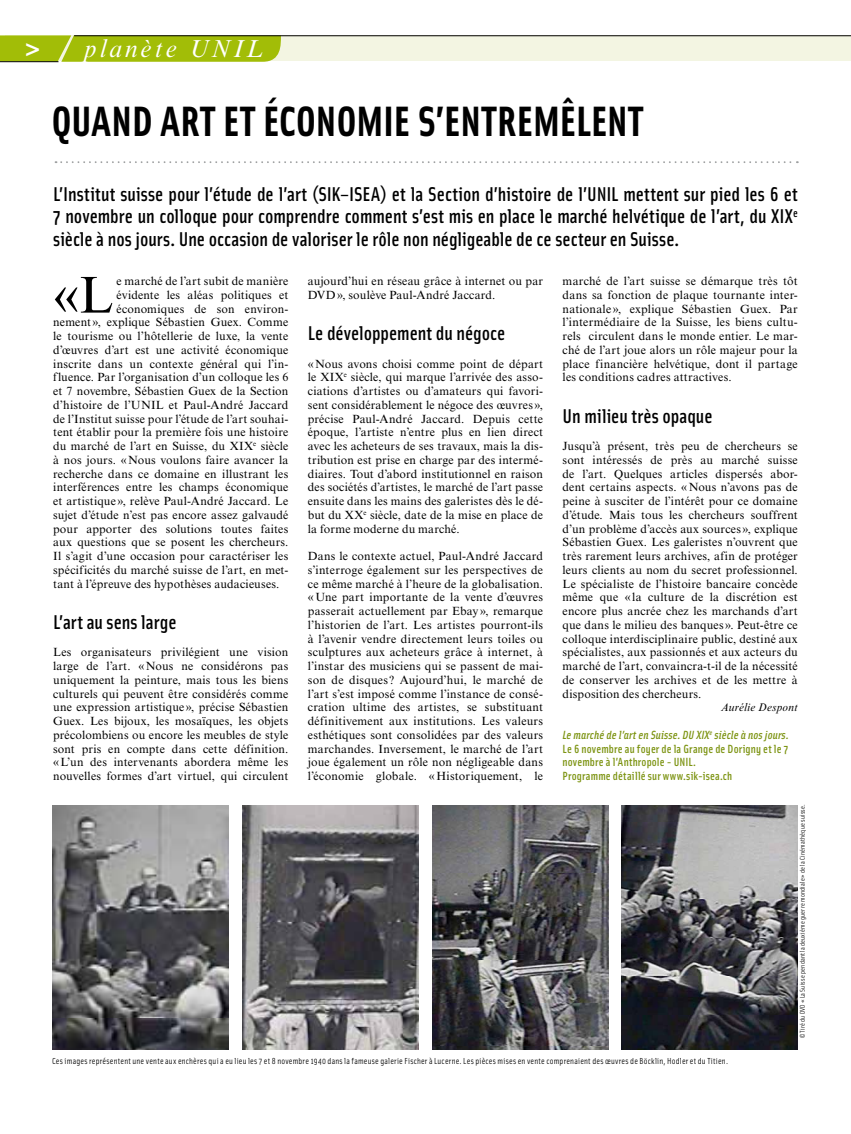
<style>
.page{position:relative;width:851px;height:1134px;background:#fff}
.page>*{position:absolute;margin:0;border:0;box-sizing:border-box;transform-origin:0 0}
.t1{font:51.88px "Times New Roman MT Std";color:#000}
.t2{font:700 42.5px "Solex";letter-spacing:-.01em;color:#000}
.t3{font:italic 25px "Times New Roman MT Std";letter-spacing:.12em;color:#fff}
.t4{font:500 20px/22.5px "Solex";letter-spacing:-.005em;color:#000;text-align:justify}
.t5{font:11.88px/13.8px "Times New Roman MT Std";letter-spacing:.015em;color:#000;text-align:justify}
.t6{font:500 11.88px/13.8px "Solex";letter-spacing:.01em;color:#7c9311}
.t7{font:italic 11.25px "Times New Roman MT Std";letter-spacing:.01em;color:#000}
.t8{font:8.75px "Solex";letter-spacing:.025em;color:#000}
.t9{font:6.88px "Solex";letter-spacing:.03em;color:#000}
.s1{font-family:"Frutiger LT Std";font-weight:700;font-style:normal}
.s2{font-style:italic}
</style>
<div class="page">
<img style="left:53px;top:805px;width:176px;height:245px">
<svg style="left:56px;top:161px;width:741px;height:2px"></svg>
<div style="left:5px;top:35px;width:845px;height:26px;background:#f3f5e2"></div>
<svg style="left:0;top:35px;width:281px;height:27px;background:#a2bc0e"></svg>
<hr style="left:74px;top:35px;width:776px;height:1px;background:#000">
<img style="left:432px;top:805px;width:176px;height:245px">
<img style="left:243px;top:805px;width:175px;height:245px">
<img style="left:621px;top:805px;width:176px;height:245px">
<h3 class="t3" style="left:25px;top:35px;width:239px"><span class="s1">&gt;</span> planète UNIL</h3>
<h2 class="t2" style="left:51px;top:93px;width:593px">QUAND ART ET ÉCONOMIE S’ENTREMÊLENT</h2>
<p class="t4" style="left:53px;top:182px;width:746px">L’Institut suisse pour l’étude de l’art (SIK–ISEA) et la Section d’histoire de l’UN IL mettent sur pied les 6 et 7 novembre un colloque pour comprendre comment s’est mis en place le marché helvétique de l’art, du XIX<sup>e </sup>siècle à nos jours. Une occasion de valoriser le rôle non négligeable de ce secteur en Suisse.</p>
<h1 class="t1" style="left:53px;top:265px;width:62px">«L</h1>
<p class="t5" style="left:116px;top:274px;width:173px">e marché de l’art subit de manière</p>
<p class="t5" style="left:116px;top:288px;width:173px">évidente les aléas politiques et</p>
<p class="t5" style="left:116px;top:302px;width:173px">économiques de son environ-</p>
<p class="t5" style="left:53px;top:315px;width:237px">nement», explique Sébastien Guex. Comme</p>
<p class="t5" style="left:53px;top:329px;width:237px">le tourisme ou l’hôtellerie de luxe, la vente</p>
<p class="t5" style="left:53px;top:343px;width:237px">d’œuvres d’art est une activité économique</p>
<p class="t5" style="left:53px;top:357px;width:237px">inscrite dans un contexte général qui l’in-</p>
<p class="t5" style="left:53px;top:370px;width:237px">fluence. Par l’organisation d’un colloque les 6</p>
<p class="t5" style="left:53px;top:384px;width:237px">et 7 novembre, Sébastien Guex de la Section</p>
<p class="t5" style="left:53px;top:398px;width:237px">d’histoire de l’UNIL et Paul-André Jaccard</p>
<p class="t5" style="left:53px;top:412px;width:237px">de l’Institut suisse pour l’étude de l’art souhai-</p>
<p class="t5" style="left:53px;top:425px;width:237px">tent établir pour la première fois une histoire</p>
<p class="t5" style="left:53px;top:439px;width:237px">du marché de l’art en Suisse, du XIX<sup>e</sup> siècle</p>
<p class="t5" style="left:53px;top:453px;width:237px">à nos jours. «Nous voulons faire avancer la</p>
<p class="t5" style="left:53px;top:467px;width:237px">recherche dans ce domaine en illustrant les</p>
<p class="t5" style="left:53px;top:480px;width:237px">interférences entre les champs économique</p>
<p class="t5" style="left:53px;top:494px;width:236px">et artistique», relève Paul-André Jaccard. Le</p>
<p class="t5" style="left:53px;top:508px;width:237px">sujet d’étude n’est pas encore assez galvaudé</p>
<p class="t5" style="left:53px;top:522px;width:237px">pour apporter des solutions toutes faites</p>
<p class="t5" style="left:53px;top:535px;width:237px">aux questions que se posent les chercheurs.</p>
<p class="t5" style="left:53px;top:549px;width:237px">Il s’agit d’une occasion pour caractériser les</p>
<p class="t5" style="left:53px;top:563px;width:237px">spécificités du marché suisse de l’art, en met-</p>
<p class="t5" style="left:53px;top:577px;width:228px">tant à l’épreuve des hypothèses audacieuses.</p>
<h3 class="t4" style="left:53px;top:610px;width:125px">L’art au sens large</h3>
<p class="t5" style="left:53px;top:645px;width:237px">Les organisateurs privilégient une vision large de l’art. «Nous ne considérons pas uniquement la peinture, mais tous les biens culturels qui peuvent être considérés comme une expression artistique », précise Sébastien Guex. Les bijoux, les mosaïques, les objets précolombiens ou encore les meubles de style sont pris en compte dans cette définition. «L’un des intervenants abordera même les nouvelles formes d’art virtuel, qui circulent</p>
<p class="t5" style="left:308px;top:274px;width:237px">aujourd’hui en réseau grâce à internet ou par<br>DVD», soulève Paul-André Jaccard.</p>
<h3 class="t4" style="left:308px;top:321px;width:199px">Le développement du négoce</h3>
<p class="t5" style="left:308px;top:357px;width:237px">«Nous avons choisi comme point de départ le XIX<sup>e</sup> siècle, qui marque l’arrivée des asso&shy;ciations d’artistes ou d’amateurs qui favori&shy;sent considérablement le négoce des œuvres », précise Paul-André Jaccard. Depuis cette époque, l’artiste n’entre plus en lien direct avec les acheteurs de ses travaux, mais la dis&shy;tribution est prise en charge par des intermé&shy;diaires. Tout d’abord institutionnel en raison des sociétés d’artistes, le marché de l’art passe ensuite dans les mains des galeristes dès le dé&shy;but du XX<sup>e</sup> siècle, date de la mise en place de la forme moderne du marché.</p>
<p class="t5" style="left:308px;top:549px;width:237px">Dans le contexte actuel, Paul-André Jaccard s’interroge également sur les perspectives de ce même marché à l’heure de la globalisation. «Une part importante de la vente d’œuvres passerait actuellement par Ebay », remarque l’historien de l’art. Les artistes pourront-ils à l’avenir vendre directement leurs toiles ou sculptures aux acheteurs grâce à internet, à l’instar des musiciens qui se passent de mai&shy;son de disques? Aujourd’hui, le marché de l’art s’est imposé comme l’instance de consé&shy;cration ultime des artistes, se substituant définitivement aux institutions. Les valeurs esthétiques sont consolidées par des valeurs marchandes. Inversement, le marché de l’art joue également un rôle non négligeable dans l’économie globale. «Historiquement, le</p>
<p class="t5" style="left:562px;top:274px;width:237px">marché de l’art suisse se démarque très tôt dans sa fonction de plaque tournante inter&shy;nationale », explique Sébastien Guex. Par l’intermédiaire de la Suisse, les biens cultu&shy;rels circulent dans le monde entier. Le mar&shy;ché de l’art joue alors un rôle majeur pour la place financière helvétique, dont il partage les conditions cadres attractives.</p>
<h3 class="t4" style="left:562px;top:404px;width:151px">Un milieu très opaque</h3>
<p class="t5" style="left:562px;top:439px;width:237px">Jusqu’à présent, très peu de chercheurs se sont intéressés de près au marché suisse de l’art. Quelques articles dispersés abor&shy;dent certains aspects. «Nous n’avons pas de peine à susciter de l’intérêt pour ce domaine d’étude. Mais tous les chercheurs souffrent d’un problème d’accès aux sources », explique Sébastien Guex. Les galeristes n’ouvrent que très rarement leurs archives, afin de protéger leurs clients au nom du secret professionnel.<br>Le spécialiste de l’histoire bancaire concède même que « la culture de la discrétion est encore plus ancrée chez les marchands d’art que dans le milieu des banques ». Peut-être ce colloque interdisciplinaire public, destiné aux spécialistes, aux passionnés et aux acteurs du marché de l’art, convaincra-t-il de la nécessité de conserver les archives et de les mettre à disposition des chercheurs.</p>
<p class="t7" style="left:720px;top:701px;width:78px">Aurélie Despont</p>
<p class="t6" style="left:562px;top:727px;width:228px"><span class="s2">Le marché de l’art en Suisse. DU XIX</span><sup>e</sup> <span class="s2">siècle à nos jours.<br></span>Le 6 novembre au foyer de la Grange de Dorigny et le 7 novembre à l’Anthropole - UN IL.<br>Programme détaillé sur www.sik-isea.ch</p>
<p class="t9" style="left:798px;top:1038px;width:235px;rotate:-90deg">© Tiré du DVD «La Suisse pendant la deuxième guerre mondiale» de la Cinémathèque suisse.</p>
<p class="t8" style="left:52px;top:1055px;width:677px">Ces images représentent une vente aux enchères qui a eu lieu les 7 et 8 novembre 1940 dans la fameuse galerie Fischer à Lucerne. Les pièces mises en vente comprenaient des œuvres de Böcklin, Hodler et du Titien.</p>
</div>
